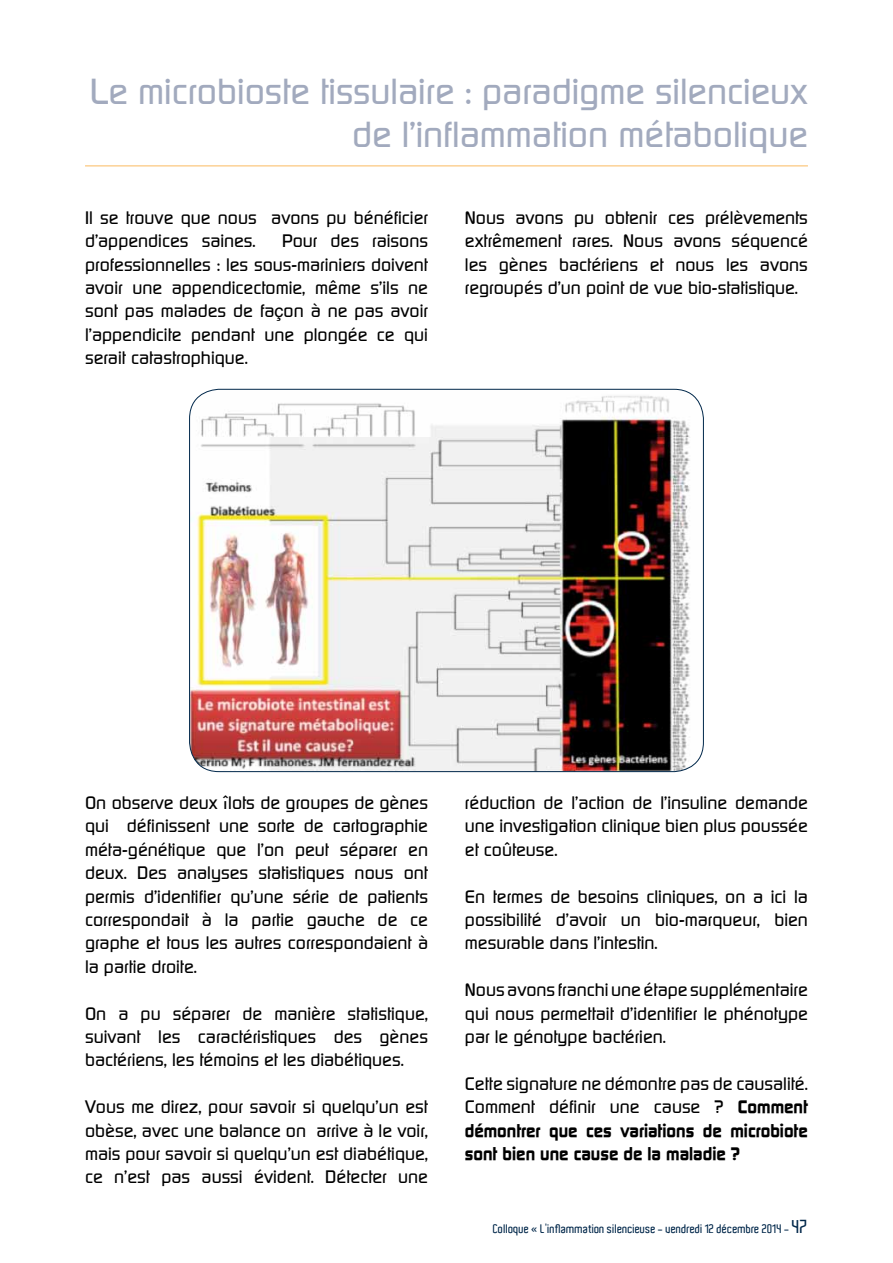
<style>
.page{position:relative;width:893px;height:1263px;background:#fff}
.page>*{position:absolute;margin:0;border:0;box-sizing:border-box;transform-origin:0 0}
.t1{font:500 36px/43.2px "Continuum";color:#a2aabe;text-align:right}
.t2{font:500 18px/23.4px "Continuum";color:#000;text-align:justify}
.t3{font:700 18px/23.4px "Continuum";color:#000;text-align:justify}
.t4{font:600 12px "Aldo";color:#00274a}
.s1{font-weight:500}
.s2{font-size:18px}
</style>
<div class="page">
<hr style="left:85px;top:165px;width:723px;height:2px;background:#fcd195">
<img style="left:190px;top:389px;width:513px;height:383px">
<h1 class="t1" style="left:90px;top:69px;width:720px">Le microbioste tissulaire : paradigme silencieux de l’inflammation métabolique</h1>
<p class="t2" style="left:85px;top:205px;width:344px">Il se trouve que nous avons pu bénéficier d’appendices saines.</p>
<p class="t2" style="left:85px;top:229px;width:345px;text-indent:197px">Pour des raisons professionnelles : les sous-mariniers doivent avoir une appendicectomie, même s’ils ne sont pas malades de façon à ne pas avoir l’appendicite pendant une plongée ce qui serait catastrophique.</p>
<p class="t2" style="left:465px;top:205px;width:345px">Nous avons pu obtenir ces prélèvements extrêmement rares. Nous avons séquencé les gènes bactériens et nous les avons regroupés d’un point de vue bio-statistique.</p>
<p class="t2" style="left:85px;top:790px;width:345px">On observe deux îlots de groupes de gènes qui définissent une sorte de cartographie méta-génétique que l’on peut séparer en deux. Des analyses statistiques nous ont permis d’identifier qu’une série de patients correspondait à la partie gauche de ce graphe et tous les autres correspondaient à la partie droite.</p>
<p class="t2" style="left:85px;top:1001px;width:344px">On a pu séparer de manière statistique, suivant les caractéristiques des gènes bactériens, les témoins et les diabétiques.</p>
<p class="t2" style="left:85px;top:1095px;width:345px">Vous me direz, pour savoir si quelqu’un est obèse, avec une balance on arrive à le voir, mais pour savoir si quelqu’un est diabétique, ce n’est pas aussi évident. Détecter une</p>
<p class="t2" style="left:465px;top:790px;width:345px">réduction de l’action de l’insuline demande une investigation clinique bien plus poussée et coûteuse.</p>
<p class="t2" style="left:465px;top:884px;width:344px">En termes de besoins cliniques, on a ici la possibilité d’avoir un bio-marqueur, bien mesurable dans l’intestin.</p>
<p class="t2" style="left:465px;top:978px;width:344px">Nous avons franchi une étape supplémentaire qui nous permettait d’identifier le phénotype par le génotype bactérien.</p>
<p class="t3" style="left:465px;top:1071px;width:345px"><span class="s1">Cette signature ne démontre pas de causalité.<br>Comment définir une cause ?</span> Comment démontrer que ces variations de microbiote sont bien une cause de la maladie ?</p>
<p class="t4" style="left:493px;top:1222px;width:316px">Colloque « L’inflammation silencieuse - vendredi 12 décembre 2014 - <span class="s2">47</span></p>
</div>
